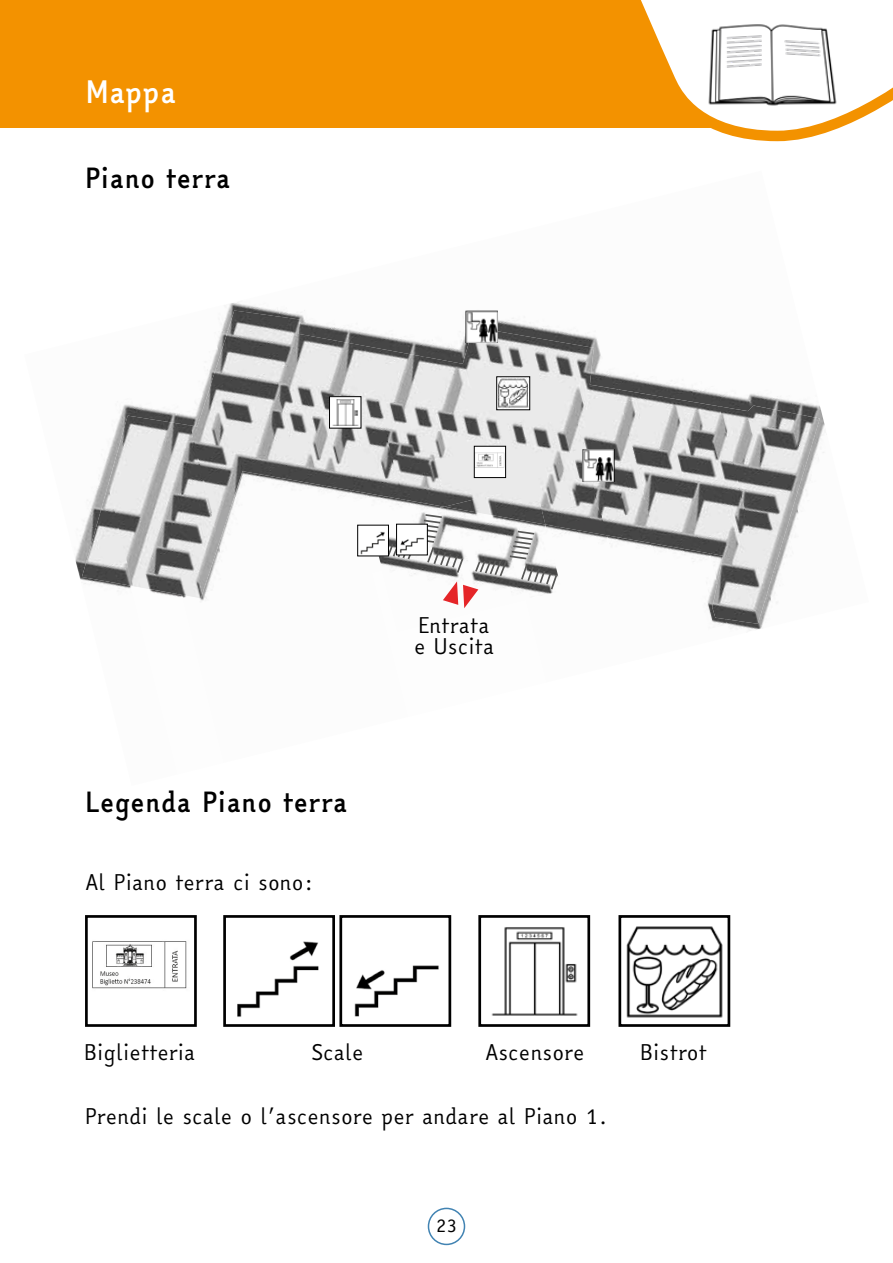
<style>
.page{position:relative;width:893px;height:1263px;background:#fff}
.page>*{position:absolute;margin:0;border:0;box-sizing:border-box;transform-origin:0 0}
.t1{font:700 30px "Easy Reading";letter-spacing:.01em;color:#fff}
.t2{font:700 27px "Easy Reading";color:#000}
.t3{font:21px/21px "Easy Reading";color:#000}
.t4{font:18px "Easy Reading";color:#000}
</style>
<div class="page">
<div style="left:428px;top:1208px;width:37px;height:37px;border:2px solid #4183b2;border-radius:50%"></div>
<div style="left:0;top:0;width:769px;height:128px;background:#f39200"></div>
<svg style="left:641px;top:0;width:252px;height:142px"></svg>
<img style="left:702px;top:21px;width:140px;height:88px">
<img style="left:98px;top:404px;width:91px;height:81px">
<img style="left:465px;top:310px;width:79px;height:17px">
<img style="left:75px;top:541px;width:7px;height:39px">
<img style="left:666px;top:380px;width:155px;height:30px">
<img style="left:820px;top:410px;width:5px;height:43px">
<img style="left:718px;top:595px;width:59px;height:36px">
<img style="left:189px;top:310px;width:175px;height:204px">
<img style="left:107px;top:416px;width:112px;height:182px">
<img style="left:364px;top:327px;width:234px;height:198px">
<img style="left:82px;top:485px;width:51px;height:101px">
<img style="left:557px;top:342px;width:100px;height:202px">
<img style="left:618px;top:389px;width:149px;height:235px">
<img style="left:211px;top:508px;width:19px;height:35px">
<img style="left:323px;top:467px;width:80px;height:32px">
<img style="left:719px;top:406px;width:101px;height:122px">
<img style="left:562px;top:515px;width:44px;height:20px">
<img style="left:749px;top:517px;width:41px;height:78px">
<img style="left:371px;top:507px;width:191px;height:70px">
<img style="left:445px;top:484px;width:100px;height:30px">
<div style="left:329px;top:397px;width:32px;height:31px;background:#fff"></div>
<img style="left:332px;top:399px;width:27px;height:27px">
<div style="left:329px;top:396px;width:32px;height:32px;border:1px solid #000"></div>
<svg style="left:383px;top:514px;width:174px;height:94px"></svg>
<img style="left:583px;top:449px;width:31px;height:32px">
<img style="left:466px;top:311px;width:31px;height:32px">
<div style="left:474px;top:446px;width:32px;height:32px;background:#fff"></div>
<img style="left:476px;top:452px;width:28px;height:16px">
<div style="left:474px;top:446px;width:32px;height:32px;border:1px solid #000"></div>
<div style="left:358px;top:525px;width:30px;height:31px;background:#fff"></div>
<img style="left:360px;top:531px;width:25px;height:23px">
<div style="left:357px;top:525px;width:32px;height:31px;border:1px solid #000"></div>
<div style="left:397px;top:524px;width:30px;height:31px;background:#fff"></div>
<img style="left:399px;top:537px;width:26px;height:16px">
<div style="left:396px;top:524px;width:32px;height:31px;border:1px solid #000"></div>
<img style="left:498px;top:378px;width:30px;height:30px">
<img style="left:92px;top:941px;width:95px;height:48px">
<div style="left:85px;top:915px;width:112px;height:112px;border:3px solid #000"></div>
<img style="left:491px;top:927px;width:87px;height:89px">
<div style="left:478px;top:915px;width:112px;height:112px;border:3px solid #000"></div>
<img style="left:237px;top:941px;width:82px;height:76px">
<div style="left:223px;top:915px;width:112px;height:112px;border:3px solid #000"></div>
<img style="left:354px;top:965px;width:85px;height:52px">
<div style="left:339px;top:915px;width:112px;height:112px;border:3px solid #000"></div>
<img style="left:626px;top:926px;width:97px;height:92px">
<div style="left:618px;top:915px;width:112px;height:112px;border:3px solid #000"></div>
<h1 class="t1" style="left:85px;top:71px;width:93px">Mappa</h1>
<p class="t2" style="left:85px;top:159px;width:147px">Piano terra</p>
<p class="t2" style="left:85px;top:783px;width:264px">Legenda Piano terra</p>
<p class="t3" style="left:85px;top:872px;width:230px">Al Piano terra ci sono:</p>
<p class="t3" style="left:414px;top:615px;width:82px">Entrata e Uscita</p>
<p class="t3" style="left:84px;top:1043px;width:113px">Biglietteria</p>
<p class="t3" style="left:311px;top:1042px;width:54px">Scale</p>
<p class="t3" style="left:485px;top:1043px;width:101px">Ascensore</p>
<p class="t3" style="left:640px;top:1043px;width:68px">Bistrot</p>
<p class="t3" style="left:85px;top:1106px;width:525px">Prendi le scale o l’ascensore per andare al Piano 1.</p>
<p class="t4" style="left:436px;top:1212px;width:22px">23</p>
</div>
